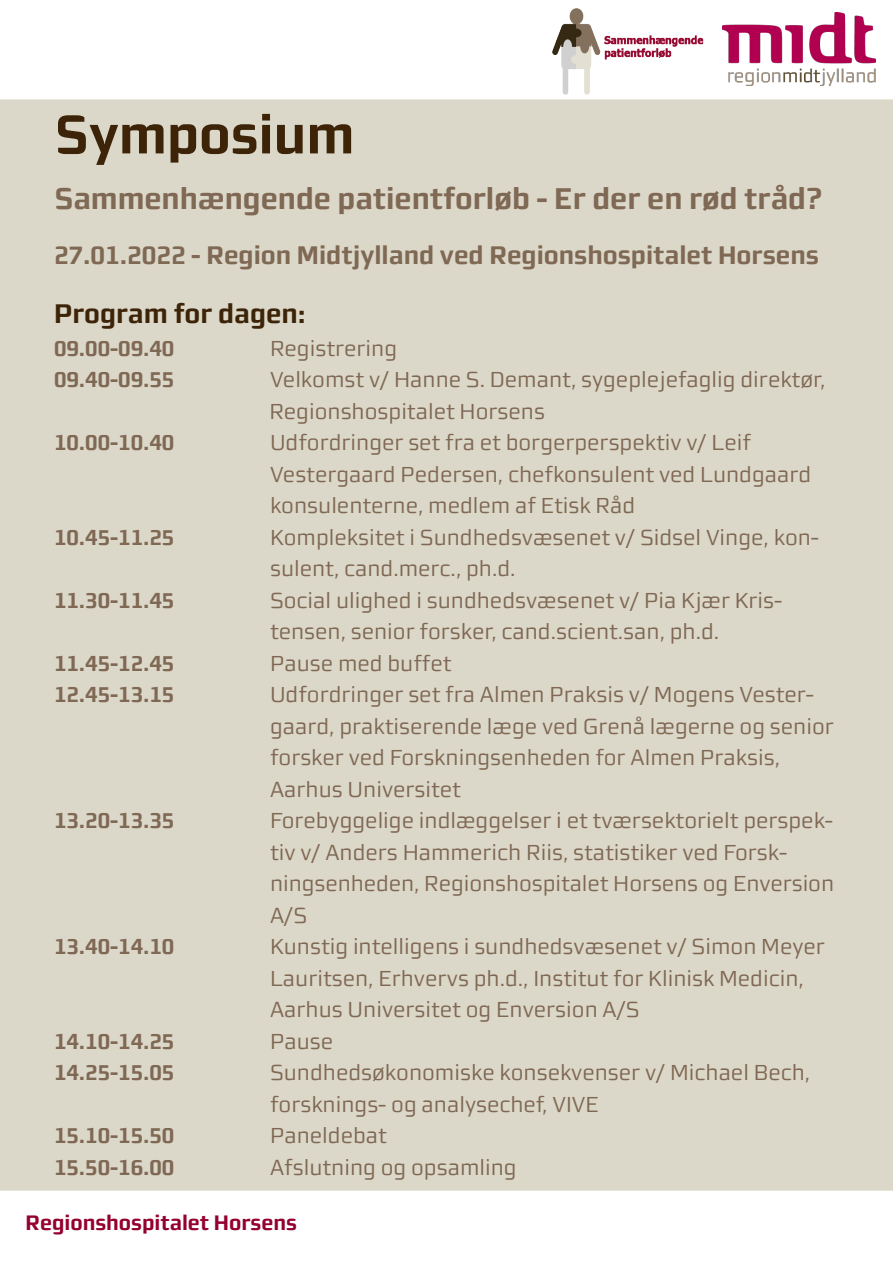
<style>
.page{position:relative;width:893px;height:1263px;background:#fff}
.page>*{position:absolute;margin:0;border:0;box-sizing:border-box;transform-origin:0 0}
.t1{font:700 54px "midtsans";color:#3d2408}
.t2{font:700 30px "midtsans";color:#7f6854}
.t3{font:700 27px "midtsans";color:#3d2408}
.t4{font:700 25.5px "midtsans";color:#7f6854}
.t5{font:21.75px/31.5px "midtsans";color:#7f6854}
.t6{font:700 21.75px "midtsans";color:#7f6854}
.t7{font:700 21px "midtsans";color:#940130}
</style>
<div class="page">
<img style="left:723px;top:13px;width:153px;height:72px">
<div style="left:1px;top:100px;width:891px;height:1090px;background:#dcd8c9"></div>
<img style="left:553px;top:9px;width:150px;height:86px">
<p class="t1" style="left:54px;top:103px;width:302px">Symposium</p>
<p class="t2" style="left:54px;top:181px;width:769px">Sammenhængende patientforløb - Er der en rød tråd?</p>
<p class="t4" style="left:54px;top:241px;width:766px">27.01.2022 - Region Midtjylland ved Regionshospitalet Horsens</p>
<p class="t3" style="left:54px;top:298px;width:253px">Program for dagen:</p>
<p class="t6" style="left:54px;top:336px;width:122px">09.00-09.40</p>
<p class="t5" style="left:270px;top:332px;width:129px">Registrering</p>
<p class="t6" style="left:54px;top:367px;width:122px">09.40-09.55</p>
<p class="t5" style="left:269px;top:364px;width:557px">Velkomst v/ Hanne S. Demant, sygeplejefaglig direktør,<br>Regionshospitalet Horsens</p>
<p class="t6" style="left:54px;top:430px;width:122px">10.00-10.40</p>
<p class="t5" style="left:270px;top:427px;width:482px">Udfordringer set fra et borgerperspektiv v/ Leif</p>
<p class="t5" style="left:270px;top:458px;width:543px">Vestergaard Pedersen, chefkonsulent ved Lundgaard</p>
<p class="t5" style="left:270px;top:490px;width:367px">konsulenterne, medlem af Etisk Råd</p>
<p class="t6" style="left:54px;top:525px;width:122px">10.45-11.25</p>
<p class="t5" style="left:270px;top:521px;width:551px">Kompleksitet i Sundhedsvæsenet v/ Sidsel Vinge, kon&shy;sulent, cand.merc., ph.d.</p>
<p class="t6" style="left:54px;top:588px;width:122px">11.30-11.45</p>
<p class="t5" style="left:270px;top:584px;width:514px">Social ulighed i sundhedsvæsenet v/ Pia Kjær Kris&shy;tensen, senior forsker, cand.scient.san, ph.d.</p>
<p class="t6" style="left:54px;top:651px;width:122px">11.45-12.45</p>
<p class="t5" style="left:270px;top:647px;width:183px">Pause med buffet</p>
<p class="t6" style="left:54px;top:682px;width:122px">12.45-13.15</p>
<p class="t5" style="left:270px;top:679px;width:545px">Udfordringer set fra Almen Praksis v/ Mogens Vester-</p>
<p class="t5" style="left:270px;top:710px;width:565px">gaard, praktiserende læge ved Grenå lægerne og senior</p>
<p class="t5" style="left:270px;top:742px;width:512px">forsker ved Forskningsenheden for Almen Praksis,</p>
<p class="t5" style="left:270px;top:773px;width:192px">Aarhus Universitet</p>
<p class="t6" style="left:54px;top:808px;width:122px">13.20-13.35</p>
<p class="t5" style="left:270px;top:805px;width:566px">Forebyggelige indlæggelser i et tværsektorielt perspek&shy;tiv v/ Anders Hammerich Riis, statistiker ved Forsk&shy;ningsenheden, Regionshospitalet Horsens og Enversion A/S</p>
<p class="t6" style="left:54px;top:934px;width:122px">13.40-14.10</p>
<p class="t5" style="left:270px;top:931px;width:556px">Kunstig intelligens i sundhedsvæsenet v/ Simon Meyer<br>Lauritsen, Erhvervs ph.d., Institut for Klinisk Medicin,<br>Aarhus Universitet og Enversion A/S</p>
<p class="t6" style="left:54px;top:1029px;width:122px">14.10-14.25</p>
<p class="t5" style="left:270px;top:1025px;width:65px">Pause</p>
<p class="t6" style="left:54px;top:1060px;width:122px">14.25-15.05</p>
<p class="t5" style="left:270px;top:1057px;width:542px">Sundhedsøkonomiske konsekvenser v/ Michael Bech,</p>
<p class="t5" style="left:270px;top:1088px;width:330px">forsknings- og analysechef, VIVE</p>
<p class="t6" style="left:54px;top:1123px;width:122px">15.10-15.50</p>
<p class="t5" style="left:270px;top:1120px;width:118px">Paneldebat</p>
<p class="t6" style="left:54px;top:1155px;width:122px">15.50-16.00</p>
<p class="t5" style="left:270px;top:1151px;width:248px">Afslutning og opsamling</p>
<p class="t7" style="left:26px;top:1210px;width:273px">Regionshospitalet Horsens</p>
</div>
